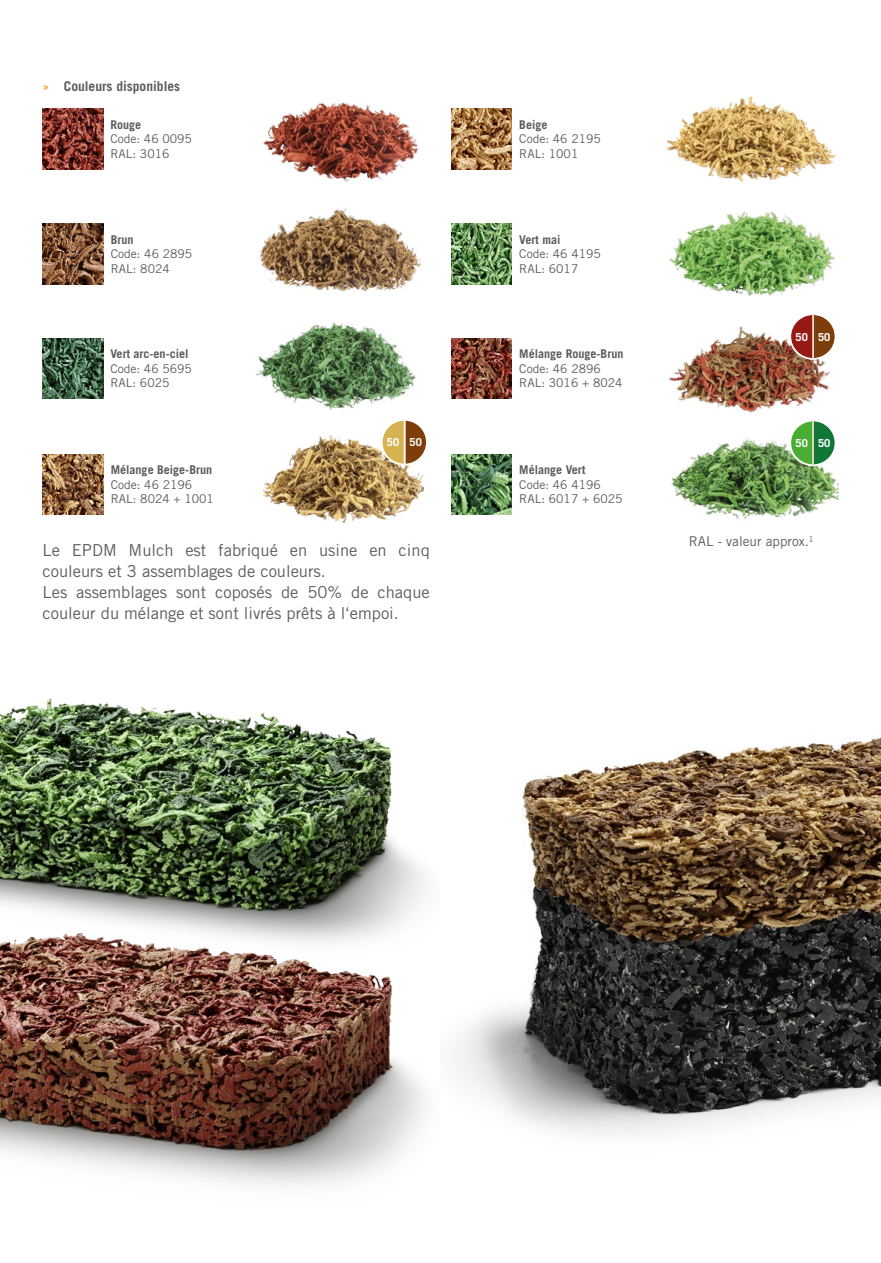
<style>
.page{position:relative;width:881px;height:1263px;background:#fff}
.page>*{position:absolute;margin:0;border:0;box-sizing:border-box;transform-origin:0 0}
.t1{font:16.5px/21px "Trade Gothic LT Std";color:#5c5c5b}
.t2{font:700 13.5px "Trade Gothic LT Std";color:#5c5c5b}
.t3{font:13.5px "Trade Gothic LT Std";color:#5c5c5b}
.t4{font:12.15px/14.5px "Trade Gothic LT Std";color:#5c5c5b}
.t5{font:700 12.15px "Trade Gothic LT Std";color:#5c5c5b}
.t6{font:700 10.95px "Trade Gothic LT";color:#fff}
.s1{font-weight:400;color:#ef7d00}
</style>
<div class="page">
<img style="left:0;top:955px;width:426px;height:231px">
<img style="left:0;top:698px;width:427px;height:257px">
<img style="left:456px;top:737px;width:424px;height:397px">
<img style="left:263px;top:102px;width:156px;height:80px">
<img style="left:666px;top:97px;width:169px;height:84px">
<img style="left:669px;top:211px;width:166px;height:85px">
<img style="left:668px;top:326px;width:162px;height:87px">
<img style="left:671px;top:438px;width:167px;height:81px">
<img style="left:259px;top:208px;width:162px;height:84px">
<img style="left:256px;top:322px;width:160px;height:88px">
<img style="left:262px;top:435px;width:162px;height:88px">
<img style="left:42px;top:108px;width:61px;height:61px">
<img style="left:43px;top:223px;width:60px;height:61px">
<img style="left:42px;top:338px;width:61px;height:61px">
<img style="left:43px;top:454px;width:60px;height:61px">
<img style="left:451px;top:108px;width:60px;height:61px">
<img style="left:451px;top:223px;width:60px;height:61px">
<img style="left:451px;top:338px;width:60px;height:61px">
<img style="left:451px;top:454px;width:60px;height:61px">
<svg style="left:789px;top:420px;width:47px;height:46px"></svg>
<hr style="left:812px;top:420px;width:1px;height:45px;background:#fff">
<svg style="left:789px;top:314px;width:46px;height:46px"></svg>
<hr style="left:812px;top:314px;width:1px;height:45px;background:#fff">
<svg style="left:381px;top:419px;width:46px;height:46px"></svg>
<hr style="left:404px;top:420px;width:1px;height:44px;background:#fff">
<p class="t2" style="left:43px;top:77px;width:139px"><span class="s1">»</span> Couleurs disponibles</p>
<p class="t5" style="left:110px;top:117px;width:32px">Rouge</p>
<p class="t4" style="left:110px;top:132px;width:83px">Code: 46 0095<br>RAL: 3016</p>
<p class="t5" style="left:519px;top:117px;width:30px">Beige</p>
<p class="t4" style="left:519px;top:132px;width:83px">Code: 46 2195<br>RAL: 1001</p>
<p class="t5" style="left:111px;top:232px;width:24px">Brun</p>
<p class="t4" style="left:111px;top:246px;width:83px">Code: 46 2895<br>RAL: 8024</p>
<p class="t5" style="left:519px;top:232px;width:43px">Vert mai</p>
<p class="t4" style="left:519px;top:246px;width:83px">Code: 46 4195<br>RAL: 6017</p>
<p class="t6" style="left:795px;top:330px;width:36px">50 50</p>
<p class="t5" style="left:110px;top:347px;width:80px">Vert arc-en-ciel</p>
<p class="t4" style="left:110px;top:361px;width:83px">Code: 46 5695<br>RAL: 6025</p>
<p class="t5" style="left:519px;top:347px;width:106px">Mélange Rouge-Brun</p>
<p class="t4" style="left:519px;top:361px;width:105px">Code: 46 2896<br>RAL: 3016 + 8024</p>
<p class="t6" style="left:387px;top:436px;width:36px">50 50</p>
<p class="t6" style="left:795px;top:436px;width:36px">50 50</p>
<p class="t5" style="left:111px;top:463px;width:103px">Mélange Beige-Brun</p>
<p class="t4" style="left:111px;top:477px;width:105px">Code: 46 2196<br>RAL: 8024 + 1001</p>
<p class="t5" style="left:519px;top:463px;width:68px">Mélange Vert</p>
<p class="t4" style="left:519px;top:477px;width:105px">Code: 46 4196<br>RAL: 6017 + 6025</p>
<h1 class="t1" style="left:43px;top:540px;width:388px">Le EPDM Mulch est fabriqué en usine en cinq couleurs et 3 assemblages de couleurs.<br>Les assemblages sont coposés de 50% de chaque couleur du mélange et sont livrés prêts à l‘empoi.</h1>
<p class="t3" style="left:688px;top:533px;width:126px">RAL - valeur approx.<sup>1</sup></p>
</div>
